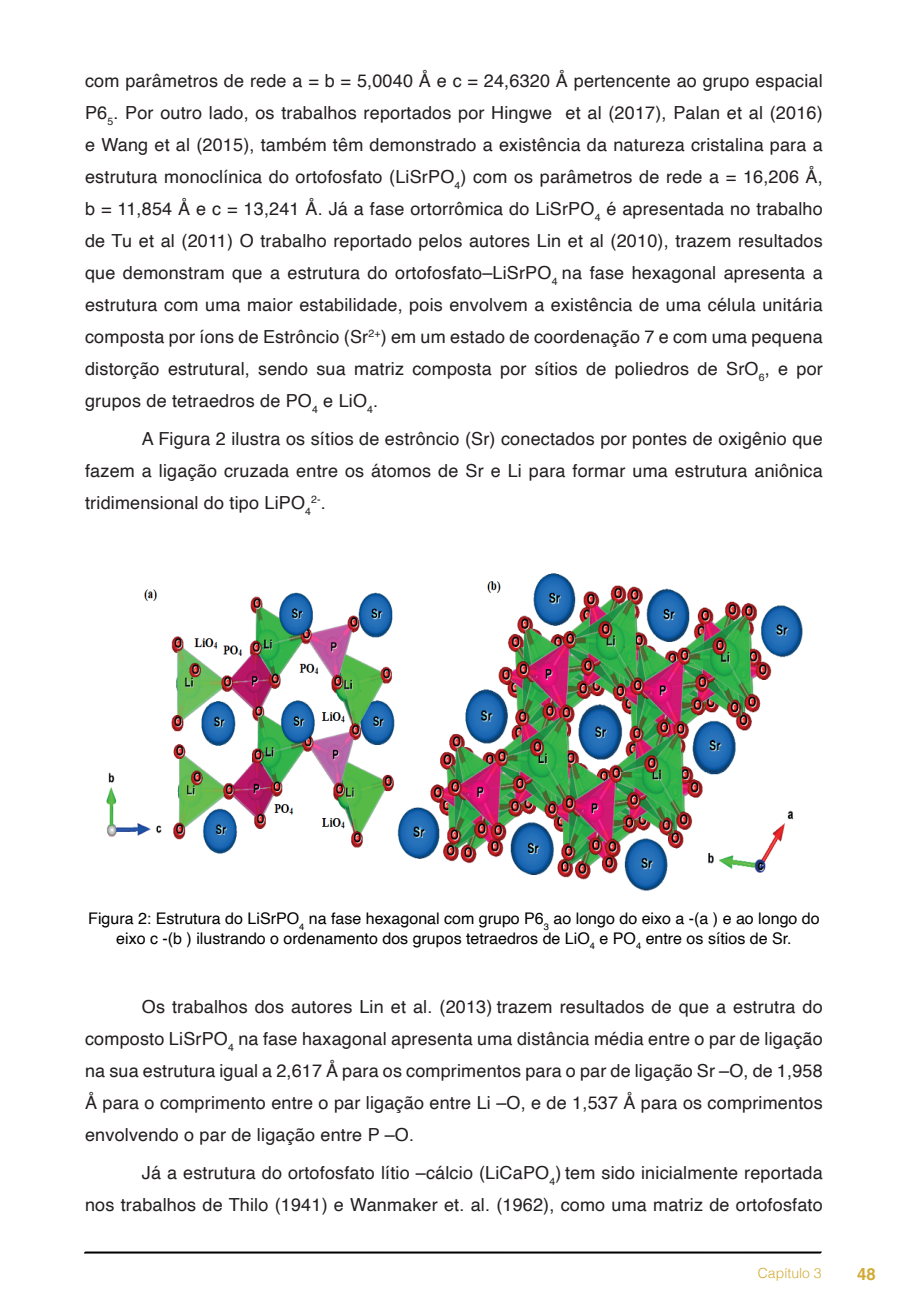
<style>
.page{position:relative;width:908px;height:1304px;background:#fff}
.page>*{position:absolute;margin:0;border:0;box-sizing:border-box;transform-origin:0 0}
.t1{font:18px/32px "Helvetica";letter-spacing:.01em;color:#231f20;text-align:justify}
.t2{font:700 16.8px "Helvetica";color:#d3aa38}
.t3{font:16px/19.2px "Helvetica";color:#000;text-align:center}
.t4{font:300 14px "Helvetica";color:#d3aa38}
.t5{font:10.4px "Helvetica";color:#231f20}
.s1{font-size:18px}
</style>
<div class="page">
<svg style="left:84px;top:1251px;width:737px;height:3px;background:#515151"></svg>
<img style="left:106px;top:573px;width:697px;height:318px">
<p class="t1" style="left:85px;top:65px;width:739px">com parâmetros de rede a = b = 5,0040 Å e c = 24,6320 Å pertencente ao grupo espacial P6<sub>5</sub>. Por outro lado, os trabalhos reportados por Hingwe et al (2017), Palan et al (2016) e Wang et al (2015), também têm demonstrado a existência da natureza cristalina para a estrutura monoclínica do ortofosfato (LiSrPO<sub>4</sub>) com os parâmetros de rede a = 16,206 Å, b = 11,854 Å e c = 13,241 Å. Já a fase ortorrômica do LiSrPO<sub>4</sub> é apresentada no trabalho de Tu et al (2011) O trabalho reportado pelos autores Lin et al (2010), trazem resultados que demonstram que a estrutura do ortofosfato–LiSrPO<sub>4</sub> na fase hexagonal apresenta a estrutura com uma maior estabilidade, pois envolvem a existência de uma célula unitária composta por íons de Estrôncio (Sr<sup>2+</sup>) em um estado de coordenação 7 e com uma pequena distorção estrutural, sendo sua matriz composta por sítios de poliedros de SrO<sub>6</sub>, e por grupos de tetraedros de PO<sub>4</sub> e LiO<sub>4</sub>.</p>
<p class="t1" style="left:85px;top:423px;width:738px;text-indent:57px">A Figura 2 ilustra os sítios de estrôncio (Sr) conectados por pontes de oxigênio que fazem a ligação cruzada entre os átomos de Sr e Li para formar uma estrutura aniônica tridimensional do tipo LiPO<sub>4</sub></p>
<p class="t5" style="left:311px;top:491px;width:16px">2-<span class="s1">.</span></p>
<p class="t3" style="left:88px;top:910px;width:732px">Figura 2: Estrutura do LiSrPO<sub>4</sub> na fase hexagonal com grupo P6<sub>3</sub> ao longo do eixo a -(a ) e ao longo do eixo c -(b ) ilustrando o ordenamento dos grupos tetraedros de LiO<sub>4</sub> e PO<sub>4</sub> entre os sítios de Sr.</p>
<p class="t1" style="left:85px;top:991px;width:739px;text-indent:57px">Os trabalhos dos autores Lin et al. (2013) trazem resultados de que a estrutra do composto LiSrPO<sub>4</sub> na fase haxagonal apresenta uma distância média entre o par de ligação na sua estrutura igual a 2,617 Å para os comprimentos para o par de ligação Sr –O, de 1,958<br>Å para o comprimento entre o par ligação entre Li –O, e de 1,537 Å para os comprimentos envolvendo o par de ligação entre P –O.</p>
<p class="t1" style="left:85px;top:1157px;width:738px;text-align:right">Já a estrutura do ortofosfato lítio –cálcio (LiCaPO<sub>4</sub>) tem sido inicialmente reportada<br>nos trabalhos de Thilo (1941) e Wanmaker et. al. (1962), como uma matriz de ortofosfato</p>
<p class="t4" style="left:757px;top:1261px;width:65px">Capítulo 3</p>
<p class="t2" style="left:856px;top:1264px;width:20px">48</p>
</div>
